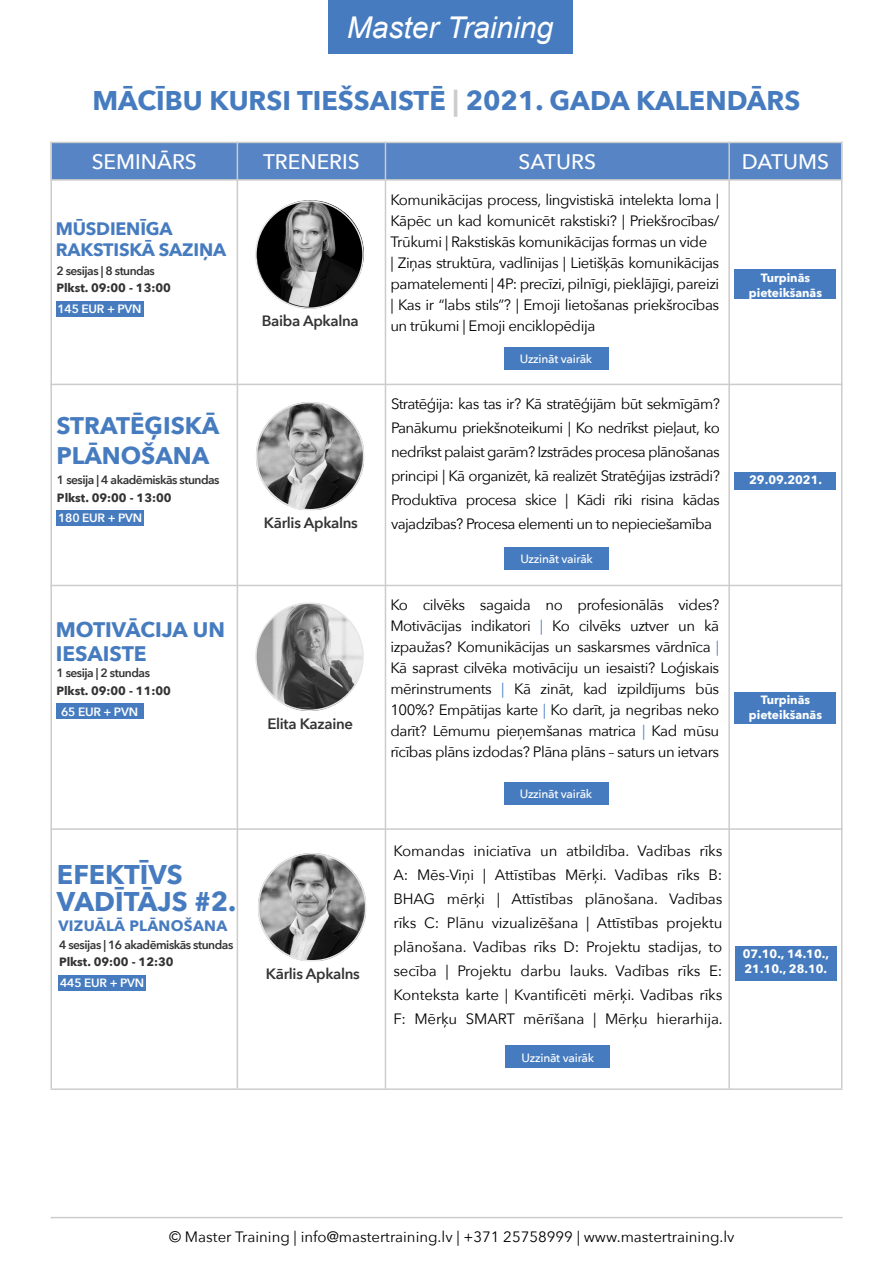
<style>
.page{position:relative;width:893px;height:1263px;background:#fff}
.page>*{position:absolute;margin:0;border:0;box-sizing:border-box;transform-origin:0 0}
.t1{font:italic 30px "Arial";color:#fff}
.t2{font:700 27px/27px "Avenir Next";color:#467cbf}
.t3{font:700 24px/30px "Avenir Next";color:#467cbf}
.t4{font:500 21px "Avenir Next";color:#fff}
.t5{font:700 21px/24px "Avenir Next";color:#467cbf}
.t6{font:700 18px/21px "Avenir Next";letter-spacing:-.01em;color:#467cbf}
.t7{font:15px/21px "Avenir Next";letter-spacing:-.03em;color:#000;text-align:justify}
.t8{font:15px "Avenir Next";color:#000}
.t9{font:600 15px "Avenir Next";letter-spacing:-.02em;color:#333}
.t10{font:700 15px "Avenir Next";letter-spacing:.02em;color:#467cbf}
.t11{font:600 12px "Avenir Next";letter-spacing:-.04em;color:#333}
.t12{font:700 12px/15px "Avenir Next";color:#fff;text-align:center}
.t13{font:700 12px "Avenir Next";color:#333}
.t14{font:500 12px "Avenir Next";letter-spacing:-.02em;color:#fff}
.t15{font:600 12px "Avenir Next";letter-spacing:-.02em;color:#fff}
.s1{color:#ccc}
.s2{color:#467cbf}
</style>
<div class="page">
<img style="left:258px;top:201px;width:105px;height:105px">
<div style="left:50px;top:142px;width:792px;height:39px;background:#5684c4;border:2px solid #ccc"></div>
<div style="left:327px;top:1px;width:245px;height:53px;background:#467cbf"></div>
<hr style="left:50px;top:384px;width:792px;height:1px;background:#ccc">
<hr style="left:50px;top:585px;width:792px;height:1px;background:#ccc">
<hr style="left:50px;top:828px;width:792px;height:2px;background:#ccc">
<hr style="left:50px;top:1088px;width:792px;height:2px;background:#ccc">
<hr style="left:50px;top:1217px;width:792px;height:1px;background:#ccc">
<hr style="left:50px;top:142px;width:2px;height:946px;background:#ccc">
<hr style="left:841px;top:142px;width:1px;height:946px;background:#ccc">
<hr style="left:237px;top:142px;width:1px;height:946px;background:#ccc">
<hr style="left:385px;top:142px;width:1px;height:946px;background:#ccc">
<hr style="left:728px;top:142px;width:2px;height:946px;background:#ccc">
<div style="left:56px;top:301px;width:87px;height:15px;background:#467cbf"></div>
<div style="left:504px;top:347px;width:104px;height:22px;background:#467cbf"></div>
<div style="left:255px;top:200px;width:109px;height:109px;border:2px solid #e6e6e6;border-radius:50%"></div>
<div style="left:735px;top:270px;width:101px;height:29px;background:#467cbf"></div>
<img style="left:258px;top:605px;width:103px;height:105px">
<div style="left:56px;top:704px;width:87px;height:15px;background:#467cbf"></div>
<div style="left:504px;top:782px;width:104px;height:22px;background:#467cbf"></div>
<div style="left:255px;top:602px;width:109px;height:109px;border:2px solid #e6e6e6;border-radius:50%"></div>
<img style="left:257px;top:403px;width:107px;height:107px">
<div style="left:56px;top:510px;width:88px;height:16px;background:#467cbf"></div>
<div style="left:504px;top:547px;width:105px;height:23px;background:#467cbf"></div>
<div style="left:256px;top:402px;width:108px;height:108px;border:2px solid #e6e6e6;border-radius:50%"></div>
<div style="left:735px;top:692px;width:101px;height:31px;background:#467cbf"></div>
<div style="left:735px;top:946px;width:101px;height:34px;background:#467cbf"></div>
<img style="left:259px;top:854px;width:107px;height:106px">
<div style="left:58px;top:975px;width:88px;height:15px;background:#467cbf"></div>
<div style="left:258px;top:853px;width:108px;height:108px;border:2px solid #e6e6e6;border-radius:50%"></div>
<div style="left:506px;top:1046px;width:104px;height:22px;background:#467cbf"></div>
<div style="left:735px;top:472px;width:101px;height:18px;background:#467cbf"></div>
<h1 class="t1" style="left:347px;top:8px;width:208px">Master Training</h1>
<h2 class="t2" style="left:93px;top:86px;width:709px">MĀCĪBU KURSI TIEŠSAISTĒ <span class="s1">|</span> 2021. GADA KALENDĀRS</h2>
<h3 class="t4" style="left:92px;top:144px;width:107px">SEMINĀRS</h3>
<h3 class="t4" style="left:263px;top:144px;width:98px">TRENERIS</h3>
<h3 class="t4" style="left:519px;top:144px;width:79px">SATURS</h3>
<h3 class="t4" style="left:742px;top:144px;width:88px">DATUMS</h3>
<p class="t6" style="left:56px;top:218px;width:172px">MŪSDIENĪGA<br>RAKSTISKĀ SAZIŅA</p>
<p class="t11" style="left:56px;top:260px;width:100px">2 sesijas | 8 stundas</p>
<p class="t15" style="left:58px;top:298px;width:86px">145 EUR + PVN</p>
<p class="t13" style="left:56px;top:277px;width:116px">Plkst. 09:00 - 13:00</p>
<h3 class="t3" style="left:56px;top:410px;width:164px">STRATĒĢISKĀ<br>PLĀNOŠANA</h3>
<p class="t13" style="left:57px;top:487px;width:116px">Plkst. 09:00 - 13:00</p>
<p class="t11" style="left:57px;top:470px;width:164px">1 sesija | 4 akadēmiskās stundas</p>
<p class="t15" style="left:58px;top:508px;width:86px">180 EUR + PVN</p>
<h3 class="t5" style="left:56px;top:617px;width:171px">MOTIVĀCIJA UN<br>IESAISTE</h3>
<p class="t11" style="left:56px;top:663px;width:95px">1 sesija | 2 stundas</p>
<p class="t15" style="left:61px;top:701px;width:78px">65 EUR + PVN</p>
<p class="t13" style="left:56px;top:680px;width:116px">Plkst. 09:00 - 11:00</p>
<p class="t9" style="left:262px;top:308px;width:98px">Baiba Apkalna</p>
<p class="t9" style="left:264px;top:510px;width:95px">Kārlis Apkalns</p>
<p class="t9" style="left:267px;top:710px;width:87px">Elita Kazaine</p>
<h2 class="t2" style="left:57px;top:861px;width:181px">EFEKTĪVS<br>VADĪTĀJS #2.</h2>
<p class="t10" style="left:58px;top:912px;width:170px">VIZUĀLĀ PLĀNOŠANA</p>
<p class="t11" style="left:59px;top:934px;width:176px">4 sesijas | 16 akadēmiskās stundas</p>
<p class="t15" style="left:60px;top:972px;width:86px">445 EUR + PVN</p>
<p class="t13" style="left:59px;top:951px;width:116px">Plkst. 09:00 - 12:30</p>
<p class="t9" style="left:266px;top:961px;width:95px">Kārlis Apkalns</p>
<p class="t7" style="left:390px;top:189px;width:330px;text-align:left">Komunikācijas process, lingvistiskā intelekta loma | Kāpēc un kad komunicēt rakstiski? | Priekšrocības/ Trūkumi | Rakstiskās komunikācijas formas un vide<br>| Ziņas struktūra, vadlīnijas | Lietišķās komunikācijas pamatelementi | 4P: precīzi, pilnīgi, pieklājīgi, pareizi | Kas ir “labs stils”? | Emoji lietošanas priekšrocības un trūkumi | Emoji enciklopēdija</p>
<p class="t14" style="left:520px;top:348px;width:74px">Uzzināt vairāk</p>
<p class="t7" style="left:391px;top:392px;width:330px;line-height:24px">Stratēģija: kas tas ir? Kā stratēģijām būt sekmīgām?<br>Panākumu priekšnoteikumi | Ko nedrīkst pieļaut, ko nedrīkst palaist garām? Izstrādes procesa plānošanas principi | Kā organizēt, kā realizēt Stratēģijas izstrādi?<br>Produktīva procesa skice | Kādi rīki risina kādas vajadzības? Procesa elementi un to nepieciešamība</p>
<p class="t14" style="left:520px;top:549px;width:74px">Uzzināt vairāk</p>
<p class="t7" style="left:390px;top:594px;width:330px">Ko cilvēks sagaida no profesionālās vides?<br>Motivācijas indikatori <span class="s2">|</span> Ko cilvēks uztver un kā izpaužas? Komunikācijas un saskarsmes vārdnīca <span class="s2">| </span>Kā saprast cilvēka motivāciju un iesaisti? Loģiskais mērinstruments <span class="s2">|</span> Kā zināt, kad izpildījums būs 100%? Empātijas karte <span class="s2">|</span> Ko darīt, ja negribas neko darīt? Lēmumu pieņemšanas matrica <span class="s2">|</span> Kad mūsu rīcības plāns izdodas? Plāna plāns – saturs un ietvars</p>
<p class="t14" style="left:520px;top:784px;width:74px">Uzzināt vairāk</p>
<p class="t7" style="left:393px;top:838px;width:331px;line-height:24px">Komandas iniciatīva un atbildība. Vadības rīks A: Mēs-Viņi | Attīstības Mērķi. Vadības rīks B:<br>BHAG mērķi | Attīstības plānošana. Vadības rīks C: Plānu vizualizēšana | Attīstības projektu plānošana. Vadības rīks D: Projektu stadijas, to secība | Projektu darbu lauks. Vadības rīks E:<br>Konteksta karte | Kvantificēti mērķi. Vadības rīks F: Mērķu SMART mērīšana | Mērķu hierarhija.</p>
<p class="t14" style="left:522px;top:1047px;width:74px">Uzzināt vairāk</p>
<p class="t12" style="left:749px;top:270px;width:75px">Turpinās pieteikšanās</p>
<p class="t12" style="left:749px;top:472px;width:74px">29.09.2021.</p>
<p class="t12" style="left:749px;top:692px;width:75px">Turpinās pieteikšanās</p>
<p class="t12" style="left:743px;top:946px;width:88px;text-align:left">07.10., 14.10.,<br>21.10., 28.10.</p>
<p class="t8" style="left:169px;top:1224px;width:567px">© Master Training | info@mastertraining.lv | +371 25758999 | www.mastertraining.lv</p>
</div>
